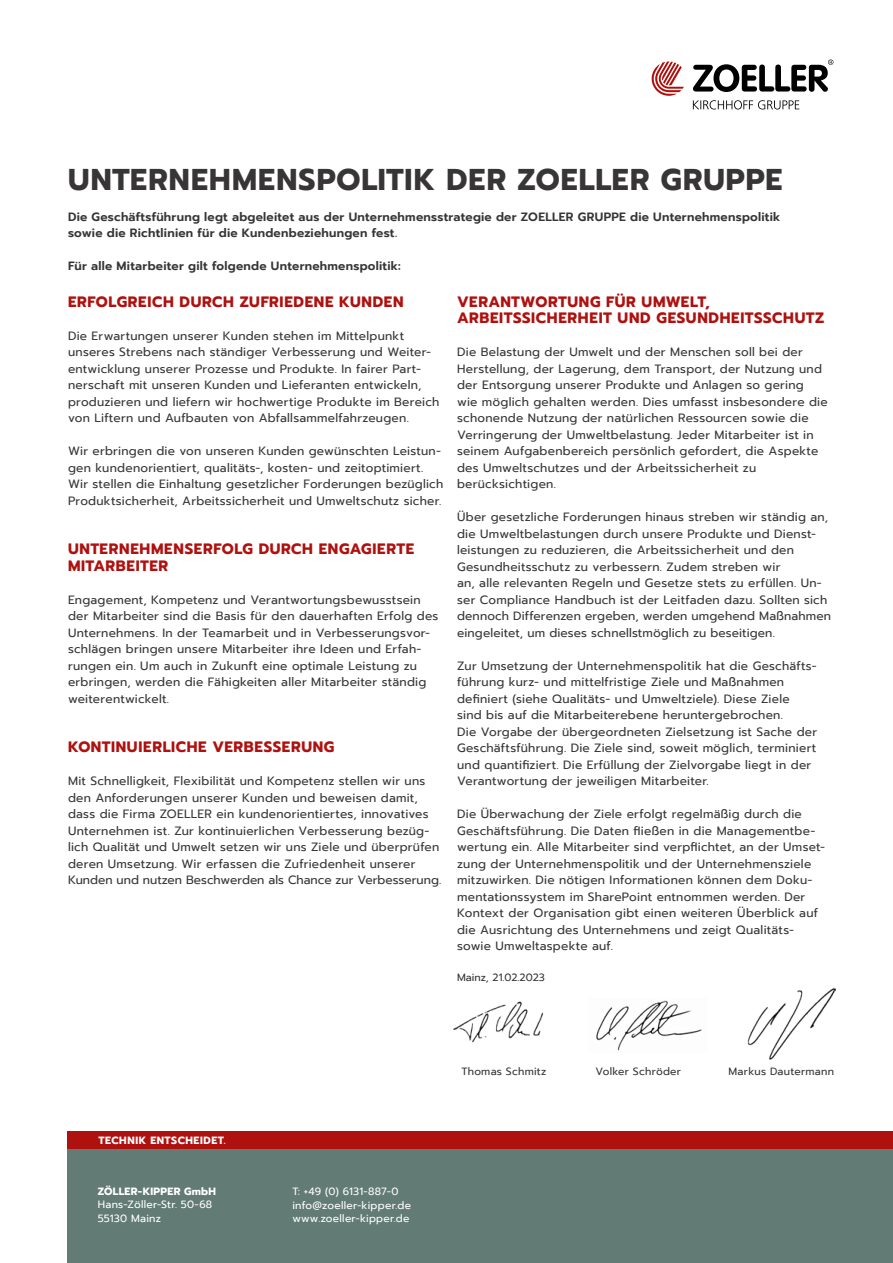
<style>
.page{position:relative;width:893px;height:1263px;background:#fff}
.page>*{position:absolute;margin:0;border:0;box-sizing:border-box;transform-origin:0 0}
.t1{font:700 30px "Prompt";letter-spacing:.035em;color:#383536}
.t2{font:700 15px/16.5px "Prompt";letter-spacing:.045em;color:#af110f}
.t3{font:12px/16.5px "Prompt";letter-spacing:.02em;color:#383536}
.t4{font:600 12px/16.5px "Prompt";letter-spacing:.02em;color:#383536}
.t5{font:10.5px/13.5px "Prompt";letter-spacing:.025em;color:#fff}
.t6{font:10.5px "Prompt";letter-spacing:.025em;color:#383536}
.t7{font:700 10.5px "Prompt";letter-spacing:.06em;color:#fff}
.t8{font:700 10.5px "Prompt";letter-spacing:.04em;color:#fff}
.t9{font:10.5px "Prompt";color:#383536}
</style>
<div class="page">
<div style="left:67px;top:1148px;width:826px;height:115px;background:#637b75"></div>
<svg style="left:652px;top:62px;width:32px;height:34px"></svg>
<svg style="left:693px;top:100px;width:106px;height:9px"></svg>
<svg style="left:693px;top:60px;width:140px;height:32px"></svg>
<div style="left:67px;top:1131px;width:826px;height:17px;background:#af110f"></div>
<img style="left:747px;top:988px;width:89px;height:72px">
<img style="left:596px;top:1000px;width:106px;height:51px">
<img style="left:453px;top:1001px;width:91px;height:42px">
<h1 class="t1" style="left:68px;top:157px;width:716px">UNTERNEHMENSPOLITIK DER ZOELLER GRUPPE</h1>
<p class="t4" style="left:68px;top:208px;width:714px">Die Geschäftsführung legt abgeleitet aus der Unternehmensstrategie der ZOELLER GRUPPE die Unternehmenspolitik sowie die Richtlinien für die Kundenbeziehungen fest.</p>
<p class="t4" style="left:68px;top:258px;width:334px">Für alle Mitarbeiter gilt folgende Unternehmenspolitik:</p>
<p class="t2" style="left:68px;top:293px;width:337px">ERFOLGREICH DURCH ZUFRIEDENE KUNDEN</p>
<p class="t3" style="left:68px;top:327px;width:373px">Die Erwartungen unserer Kunden stehen im Mittelpunkt unseres Strebens nach ständiger Verbesserung und Weiter&shy;entwicklung unserer Prozesse und Produkte. In fairer Part&shy;nerschaft mit unseren Kunden und Lieferanten entwickeln, produzieren und liefern wir hochwertige Produkte im Bereich von Liftern und Aufbauten von Abfallsammelfahrzeugen.</p>
<p class="t3" style="left:68px;top:443px;width:377px">Wir erbringen die von unseren Kunden gewünschten Leistun&shy;gen kundenorientiert, qualitäts-, kosten- und zeitoptimiert.<br>Wir stellen die Einhaltung gesetzlicher Forderungen bezüglich Produktsicherheit, Arbeitssicherheit und Umweltschutz sicher.</p>
<p class="t2" style="left:68px;top:541px;width:348px">UNTERNEHMENSERFOLG DURCH ENGAGIERTE<br>MITARBEITER</p>
<p class="t3" style="left:68px;top:591px;width:372px">Engagement, Kompetenz und Verantwortungsbewusstsein der Mitarbeiter sind die Basis für den dauerhaften Erfolg des Unternehmens. In der Teamarbeit und in Verbesserungsvor&shy;schlägen bringen unsere Mitarbeiter ihre Ideen und Erfah&shy;rungen ein. Um auch in Zukunft eine optimale Leistung zu erbringen, werden die Fähigkeiten aller Mitarbeiter ständig weiterentwickelt.</p>
<p class="t2" style="left:68px;top:739px;width:268px">KONTINUIERLICHE VERBESSERUNG</p>
<p class="t3" style="left:68px;top:773px;width:375px">Mit Schnelligkeit, Flexibilität und Kompetenz stellen wir uns den Anforderungen unserer Kunden und beweisen damit, dass die Firma ZOELLER ein kundenorientiertes, innovatives Unternehmen ist. Zur kontinuierlichen Verbesserung bezüg&shy;lich Qualität und Umwelt setzen wir uns Ziele und überprüfen deren Umsetzung. Wir erfassen die Zufriedenheit unserer Kunden und nutzen Beschwerden als Chance zur Verbesserung.</p>
<p class="t2" style="left:457px;top:293px;width:369px">VERANTWORTUNG FÜR UMWELT,<br>ARBEITSSICHERHEIT UND GESUNDHEITSSCHUTZ</p>
<p class="t3" style="left:457px;top:344px;width:372px">Die Belastung der Umwelt und der Menschen soll bei der Herstellung, der Lagerung, dem Transport, der Nutzung und der Entsorgung unserer Produkte und Anlagen so gering<br>wie möglich gehalten werden. Dies umfasst insbesondere die schonende Nutzung der natürlichen Ressourcen sowie die Verringerung der Umweltbelastung. Jeder Mitarbeiter ist in seinem Aufgabenbereich persönlich gefordert, die Aspekte des Umweltschutzes und der Arbeitssicherheit zu berücksichtigen.</p>
<p class="t3" style="left:457px;top:509px;width:375px">Über gesetzliche Forderungen hinaus streben wir ständig an, die Umweltbelastungen durch unsere Produkte und Dienst&shy;leistungen zu reduzieren, die Arbeitssicherheit und den Gesundheitsschutz zu verbessern. Zudem streben wir<br>an, alle relevanten Regeln und Gesetze stets zu erfüllen. Un&shy;ser Compliance Handbuch ist der Leitfaden dazu. Sollten sich dennoch Differenzen ergeben, werden umgehend Maßnahmen eingeleitet, um dieses schnellstmöglich zu beseitigen.</p>
<p class="t3" style="left:457px;top:657px;width:362px">Zur Umsetzung der Unternehmenspolitik hat die Geschäfts&shy;führung kurz- und mittelfristige Ziele und Maßnahmen definiert (siehe Qualitäts- und Umweltziele). Diese Ziele sind bis auf die Mitarbeiterebene heruntergebrochen.<br>Die Vorgabe der übergeordneten Zielsetzung ist Sache der Geschäftsführung. Die Ziele sind, soweit möglich, terminiert und quantifiziert. Die Erfüllung der Zielvorgabe liegt in der Verantwortung der jeweiligen Mitarbeiter.</p>
<p class="t3" style="left:457px;top:806px;width:369px">Die Überwachung der Ziele erfolgt regelmäßig durch die Geschäftsführung. Die Daten fließen in die Managementbe&shy;wertung ein. Alle Mitarbeiter sind verpflichtet, an der Umset&shy;zung der Unternehmenspolitik und der Unternehmensziele mitzuwirken. Die nötigen Informationen können dem Doku&shy;mentationssystem im SharePoint entnommen werden. Der Kontext der Organisation gibt einen weiteren Überblick auf die Ausrichtung des Unternehmens und zeigt Qualitäts&shy;sowie Umweltaspekte auf.</p>
<p class="t9" style="left:457px;top:970px;width:89px">Mainz, 21.02.2023</p>
<p class="t7" style="left:99px;top:1132px;width:129px">TECHNIK ENTSCHEIDET.</p>
<p class="t8" style="left:98px;top:1183px;width:120px">ZÖLLER-KIPPER GmbH</p>
<p class="t5" style="left:98px;top:1198px;width:116px">Hans-Zöller-Str. 50-68<br>55130 Mainz</p>
<p class="t5" style="left:292px;top:1184px;width:120px">T: +49 (0) 6131-887-0 info@zoeller-kipper.de www.zoeller-kipper.de</p>
<p class="t6" style="left:461px;top:1063px;width:87px">Thomas Schmitz</p>
<p class="t6" style="left:595px;top:1063px;width:87px">Volker Schröder</p>
<p class="t6" style="left:729px;top:1063px;width:107px">Markus Dautermann</p>
</div>
